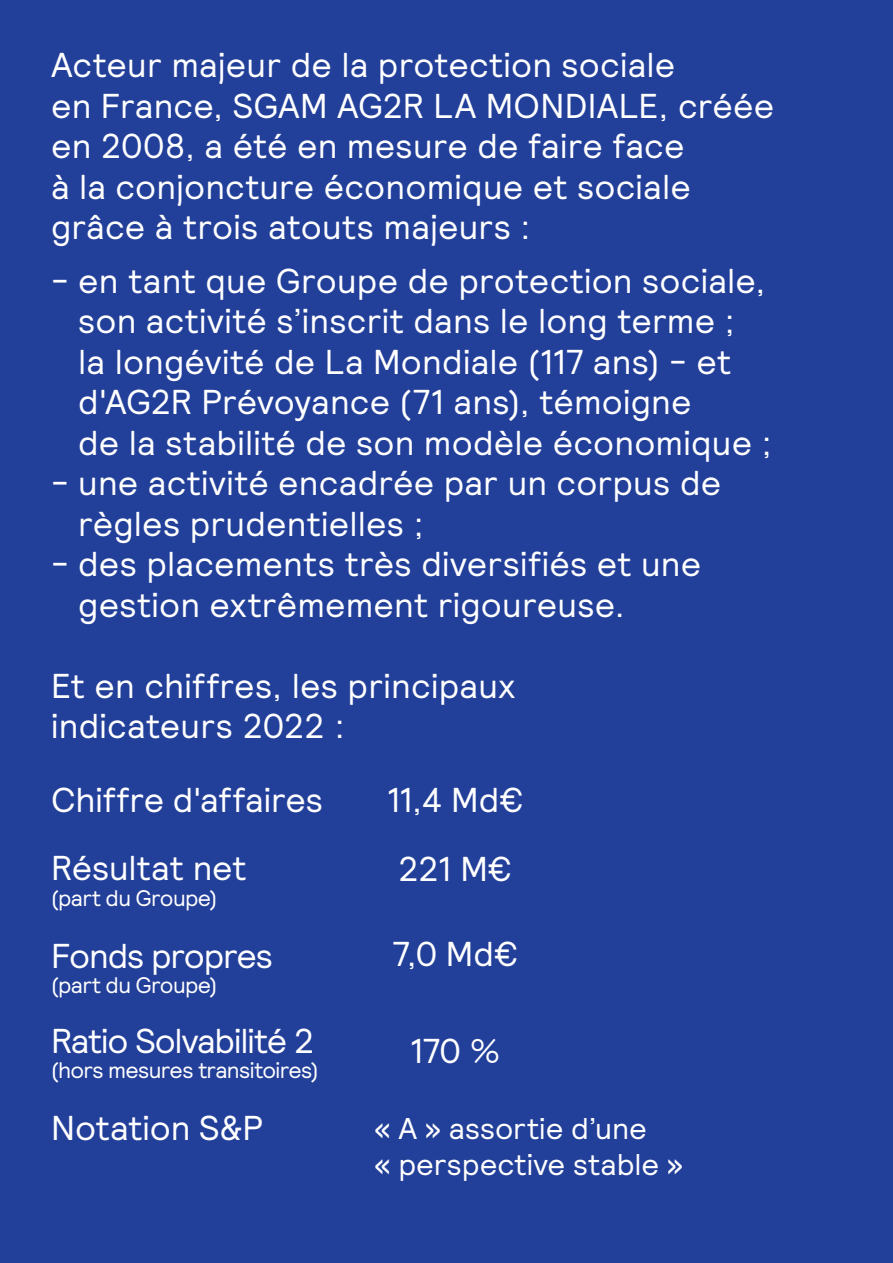
<style>
.page{position:relative;width:893px;height:1263px;background:#223f99}
.page>*{position:absolute;margin:0;border:0;box-sizing:border-box;transform-origin:0 0}
.TEXTE_COURANT{font:34.5px/40.5px "Relative";letter-spacing:.005em;color:#fff}
._24_28_TITRE_1___Hig{font:34.5px "Relative";letter-spacing:-.015em;color:#fff}
._24_28_TITRE_1___Hig-2{font:34.5px "Relative";letter-spacing:-.035em;color:#fff}
._24_28_TITRE_1___Hig-3{font:30px/36px "Relative";color:#fff}
._24_28_TITRE_1___Hig-4{font:22.5px "Relative";letter-spacing:-.03em;color:#fff}
</style>
<div class="page">
<p class="TEXTE_COURANT" style="left:51px;top:44px;width:725px">Acteur majeur de la protection sociale<br>en France, SGAM AG2R LA MONDIALE, créée en 2008, a été en mesure de faire face<br>à la conjoncture économique et sociale grâce à trois atouts majeurs :</p>
<p class="TEXTE_COURANT" style="left:78px;top:259px;width:695px;text-indent:-27px">- en tant que Groupe de protection sociale, son activité s’inscrit dans le long terme ;<br>la longévité de La Mondiale (117 ans) - et d'AG2R Prévoyance (71 ans), témoigne<br>de la stabilité de son modèle économique ;</p>
<p class="TEXTE_COURANT" style="left:78px;top:461px;width:644px;text-indent:-27px">- une activité encadrée par un corpus de règles prudentielles ;</p>
<p class="TEXTE_COURANT" style="left:78px;top:542px;width:624px;text-indent:-27px">- des placements très diversifiés et une gestion extrêmement rigoureuse.</p>
<p class="TEXTE_COURANT" style="left:51px;top:664px;width:466px">Et en chiffres, les principaux indicateurs 2022 :</p>
<p class="_24_28_TITRE_1___Hig" style="left:51px;top:778px;width:274px">Chiffre d'affaires</p>
<p class="_24_28_TITRE_1___Hig" style="left:387px;top:778px;width:138px">11,4 Md€</p>
<p class="_24_28_TITRE_1___Hig" style="left:51px;top:846px;width:197px">Résultat net</p>
<p class="_24_28_TITRE_1___Hig-4" style="left:51px;top:883px;width:168px">(part du Groupe)</p>
<p class="_24_28_TITRE_1___Hig-2" style="left:51px;top:933px;width:224px">Fonds propres</p>
<p class="_24_28_TITRE_1___Hig-4" style="left:51px;top:970px;width:168px">(part du Groupe)</p>
<p class="_24_28_TITRE_1___Hig-2" style="left:51px;top:1018px;width:265px">Ratio Solvabilité 2</p>
<p class="_24_28_TITRE_1___Hig-4" style="left:51px;top:1055px;width:269px">(hors mesures transitoires)</p>
<p class="_24_28_TITRE_1___Hig" style="left:398px;top:847px;width:115px">221 M€</p>
<p class="_24_28_TITRE_1___Hig" style="left:392px;top:932px;width:127px">7,0 Md€</p>
<p class="_24_28_TITRE_1___Hig" style="left:410px;top:1029px;width:92px">170 %</p>
<p class="_24_28_TITRE_1___Hig" style="left:51px;top:1105px;width:214px">Notation S&amp;P</p>
<p class="_24_28_TITRE_1___Hig-3" style="left:374px;top:1110px;width:311px">« A » assortie d’une<br>« perspective stable »</p>
</div>
